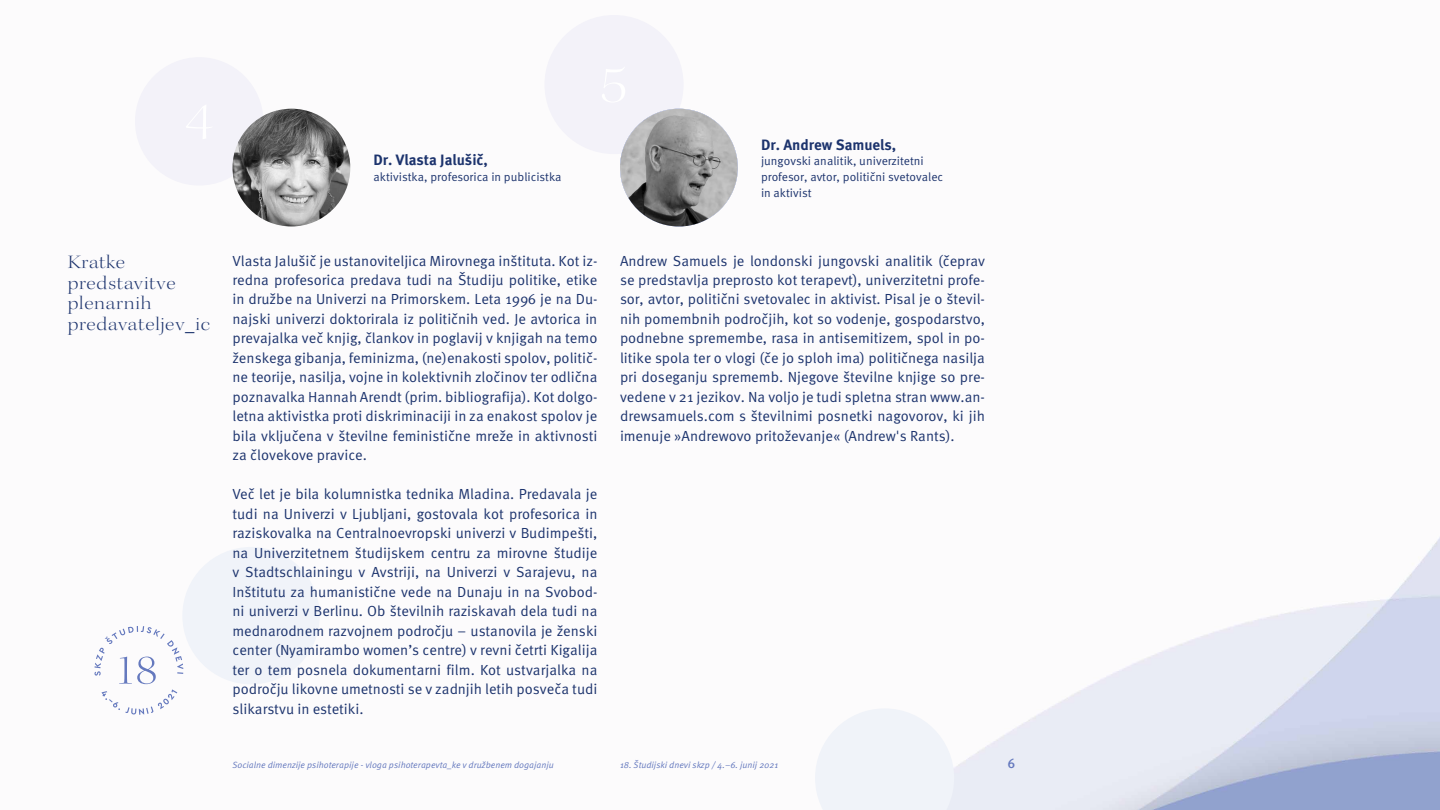
<style>
.page{position:relative;width:1440px;height:810px;background:#fff}
.page>*{position:absolute;margin:0;border:0;box-sizing:border-box;transform-origin:0 0}
.t1{font:18.75px/20.6px "Kepler Std Light Ext Disp";letter-spacing:.04em;color:#1c336d}
.t2{font:700 15px "FF Meta Pro";color:#1c336d}
.t3{font:14.62px/19.5px "FF Meta Pro";color:#1c336d;text-align:justify}
.t4{font:500 13.5px "FF Meta Pro";color:#6579be}
.t5{font:12px/15.8px "FF Meta Pro";color:#1c336d}
.t6{font:italic 9px "FF Meta Pro";color:#6579be}
</style>
<div class="page">
<img style="left:183px;top:31px;width:1257px;height:779px">
<svg style="left:94px;top:626px;width:89px;height:89px"></svg>
<div style="left:545px;top:15px;width:139px;height:139px;background:#f3f2f9;border-radius:50%"></div>
<div style="left:135px;top:57px;width:128px;height:129px;background:#f3f2f9;border-radius:50%"></div>
<svg style="left:815px;top:708px;width:139px;height:102px"></svg>
<div style="left:182px;top:547px;width:138px;height:137px;background:#f0f3f9;border-radius:50%"></div>
<img style="left:620px;top:109px;width:118px;height:117px">
<img style="left:233px;top:109px;width:117px;height:117px">
<p class="t1" style="left:68px;top:253px;width:144px">Kratke predstavitve plenarnih predavateljev_ic</p>
<p class="t2" style="left:373px;top:148px;width:116px">Dr. Vlasta Jalušič,</p>
<p class="t5" style="left:373px;top:168px;width:190px">aktivistka, profesorica in publicistka</p>
<p class="t3" style="left:232px;top:250px;width:367px">Vlasta Jalušič je ustanoviteljica Mirovnega inštituta. Kot iz&shy;redna profesorica predava tudi na Študiju politike, etike in družbe na Univerzi na Primorskem. Leta 1996 je na Du&shy;najski univerzi doktorirala iz političnih ved. Je avtorica in prevajalka več knjig, člankov in poglavij v knjigah na temo ženskega gibanja, feminizma, (ne)enakosti spolov, politič&shy;ne teorije, nasilja, vojne in kolektivnih zločinov ter odlična poznavalka Hannah Arendt (prim. bibliografija). Kot dolgo&shy;letna aktivistka proti diskriminaciji in za enakost spolov je bila vključena v številne feministične mreže in aktivnosti za človekove pravice.</p>
<p class="t3" style="left:232px;top:484px;width:367px">Več let je bila kolumnistka tednika Mladina. Predavala je tudi na Univerzi v Ljubljani, gostovala kot profesorica in raziskovalka na Centralnoevropski univerzi v Budimpešti, na Univerzitetnem študijskem centru za mirovne študije v Stadtschlainingu v Avstriji, na Univerzi v Sarajevu, na Inštitutu za humanistične vede na Dunaju in na Svobod&shy;ni univerzi v Berlinu. Ob številnih raziskavah dela tudi na mednarodnem razvojnem področju – ustanovila je ženski center (Nyamirambo women’s centre) v revni četrti Kigalija ter o tem posnela dokumentarni film. Kot ustvarjalka na področju likovne umetnosti se v zadnjih letih posveča tudi slikarstvu in estetiki.</p>
<p class="t2" style="left:761px;top:133px;width:137px">Dr. Andrew Samuels,</p>
<p class="t5" style="left:761px;top:153px;width:184px">jungovski analitik, univerzitetni profesor, avtor, politični svetovalec in aktivist</p>
<p class="t3" style="left:620px;top:250px;width:367px">Andrew Samuels je londonski jungovski analitik (čeprav se predstavlja preprosto kot terapevt), univerzitetni profe&shy;sor, avtor, politični svetovalec in aktivist. Pisal je o števil&shy;nih pomembnih področjih, kot so vodenje, gospodarstvo, podnebne spremembe, rasa in antisemitizem, spol in po&shy;litike spola ter o vlogi (če jo sploh ima) političnega nasilja pri doseganju sprememb. Njegove številne knjige so pre&shy;vedene v 21 jezikov. Na voljo je tudi spletna stran www.an&shy;drewsamuels.com s številnimi posnetki nagovorov, ki jih imenuje »Andrewovo pritoževanje« (Andrew's Rants).</p>
<p class="t6" style="left:232px;top:758px;width:323px">Socialne dimenzije psihoterapije - vloga psihoterapevta_ke v družbenem dogajanju</p>
<p class="t6" style="left:620px;top:758px;width:160px">18. Študijski dnevi skzp / 4.–6. junij 2021</p>
<p class="t4" style="left:1007px;top:753px;width:9px">6</p>
</div>
